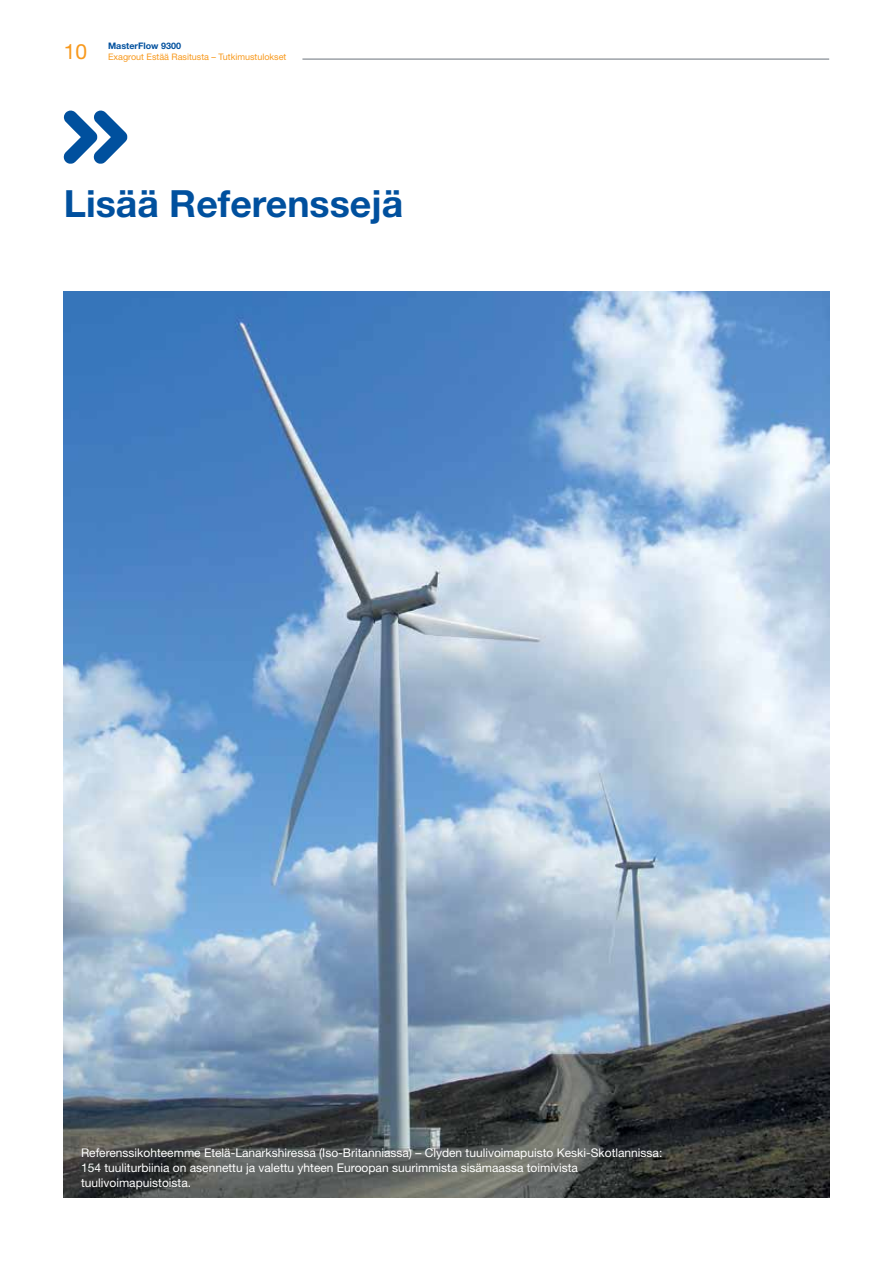
<style>
.page{position:relative;width:893px;height:1263px;background:#fff}
.page>*{position:absolute;margin:0;border:0;box-sizing:border-box;transform-origin:0 0}
.t1{font:700 37.5px "Helvetica Neue LT Std";color:#00509e}
.t2{font:21px "Helvetica Neue LT Std";color:#f8991d}
.t3{font:12px/15px "Helvetica Neue LT Std";color:#fff}
.t4{font:9px "Helvetica Neue LT Std";color:#f8991d}
.t5{font:700 9px "Helvetica Neue LT Std";color:#00509e}
</style>
<div class="page">
<hr style="left:302px;top:59px;width:527px;height:1px;background:#6a737b">
<img style="left:64px;top:291px;width:765px;height:907px">
<svg style="left:64px;top:111px;width:63px;height:53px"></svg>
<h2 class="t2" style="left:64px;top:39px;width:25px">10</h2>
<p class="t5" style="left:108px;top:40px;width:74px">MasterFlow 9300</p>
<p class="t4" style="left:108px;top:51px;width:180px">Exagrout Estää Rasitusta – Tutkimustulokset</p>
<h1 class="t1" style="left:64px;top:180px;width:341px">Lisää Referenssejä</h1>
<p class="t3" style="left:81px;top:1145px;width:583px">Referenssikohteemme Etelä-Lanarkshiressa (Iso-Britanniassa) – Clyden tuulivoimapuisto Keski-Skotlannissa:<br>154 tuuliturbiinia on asennettu ja valettu yhteen Euroopan suurimmista sisämaassa toimivista tuulivoimapuistoista.</p>
</div>
